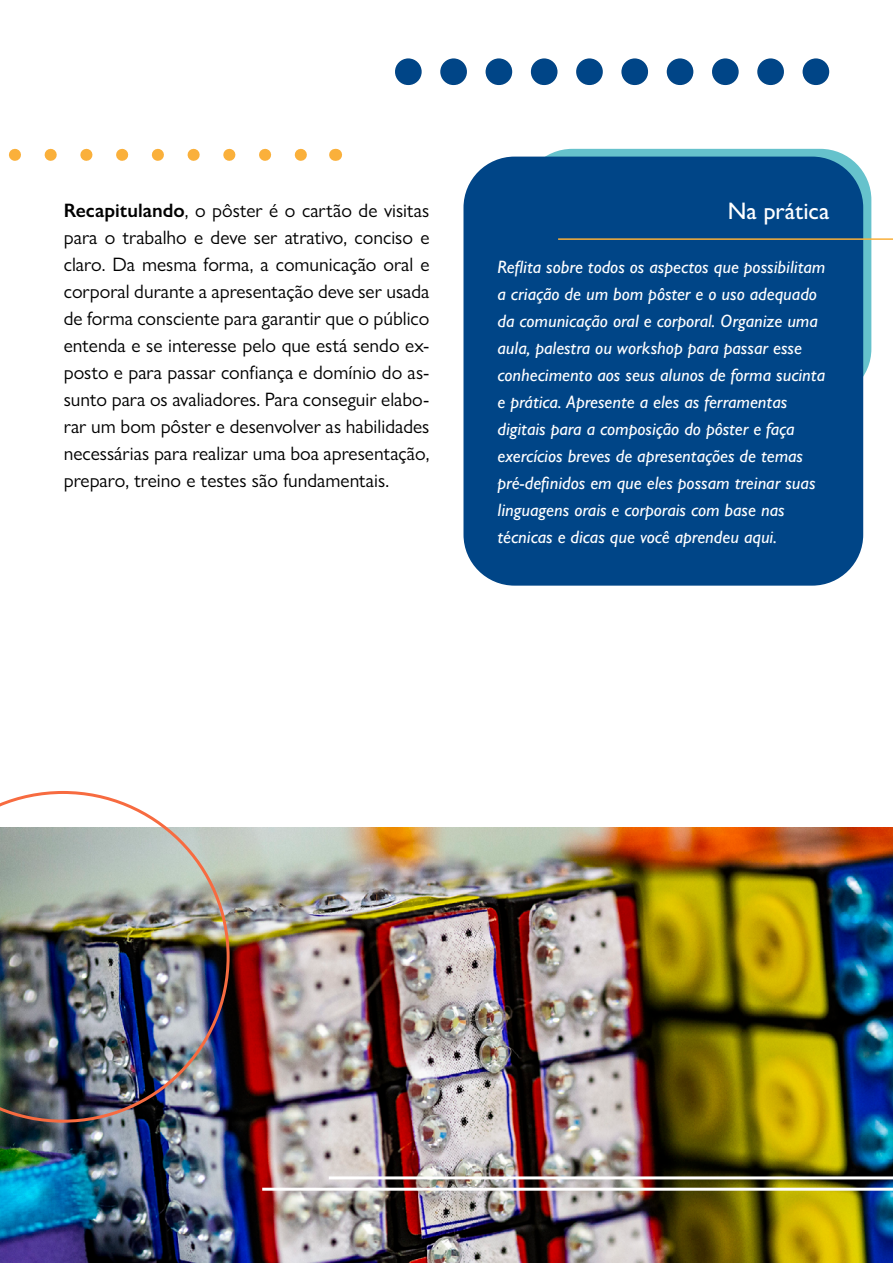
<style>
.page{position:relative;width:893px;height:1263px;background:#fff}
.page>*{position:absolute;margin:0;border:0;box-sizing:border-box;transform-origin:0 0}
.t1{font:500 24px "Gill Sans Nova";color:#fff}
.t2{font:19.5px/27px "Gill Sans Nova";color:#000;text-align:justify}
.t3{font:italic 500 18px/27px "Gill Sans Nova";color:#fff}
.s1{font-weight:600}
</style>
<div class="page">
<div style="left:521px;top:149px;width:350px;height:251px;background:#66c2cc;border-radius:51px"></div>
<div style="left:463px;top:157px;width:400px;height:429px;background:#004587;border-radius:51px"></div>
<hr style="left:558px;top:238px;width:335px;height:2px;background:#fab03b">
<svg style="left:15px;top:149px;width:292px;height:12px"></svg>
<svg style="left:335px;top:149px;width:1px;height:12px"></svg>
<div style="left:396px;top:59px;width:25px;height:25px;background:#004587;border-radius:50%"></div>
<div style="left:395px;top:58px;width:27px;height:27px;border:2px solid #004587;border-radius:50%"></div>
<div style="left:441px;top:59px;width:25px;height:25px;background:#004587;border-radius:50%"></div>
<div style="left:440px;top:58px;width:27px;height:27px;border:2px solid #004587;border-radius:50%"></div>
<div style="left:486px;top:59px;width:25px;height:25px;background:#004587;border-radius:50%"></div>
<div style="left:486px;top:58px;width:26px;height:27px;border:2px solid #004587;border-radius:50%"></div>
<div style="left:532px;top:59px;width:25px;height:25px;background:#004587;border-radius:50%"></div>
<div style="left:531px;top:58px;width:26px;height:27px;border:2px solid #004587;border-radius:50%"></div>
<div style="left:577px;top:59px;width:25px;height:25px;background:#004587;border-radius:50%"></div>
<div style="left:576px;top:58px;width:27px;height:27px;border:2px solid #004587;border-radius:50%"></div>
<div style="left:622px;top:59px;width:25px;height:25px;background:#004587;border-radius:50%"></div>
<div style="left:621px;top:58px;width:27px;height:27px;border:2px solid #004587;border-radius:50%"></div>
<div style="left:667px;top:59px;width:26px;height:25px;background:#004587;border-radius:50%"></div>
<div style="left:667px;top:58px;width:26px;height:27px;border:2px solid #004587;border-radius:50%"></div>
<div style="left:713px;top:59px;width:25px;height:25px;background:#004587;border-radius:50%"></div>
<div style="left:712px;top:58px;width:27px;height:27px;border:2px solid #004587;border-radius:50%"></div>
<div style="left:758px;top:59px;width:25px;height:25px;background:#004587;border-radius:50%"></div>
<div style="left:757px;top:58px;width:27px;height:27px;border:2px solid #004587;border-radius:50%"></div>
<div style="left:803px;top:59px;width:25px;height:25px;background:#004587;border-radius:50%"></div>
<div style="left:803px;top:58px;width:26px;height:27px;border:2px solid #004587;border-radius:50%"></div>
<img style="left:0;top:828px;width:893px;height:435px">
<hr style="left:329px;top:1176px;width:564px;height:3px;background:#fff">
<hr style="left:262px;top:1188px;width:631px;height:3px;background:#fff">
<img style="left:0;top:791px;width:230px;height:332px">
<p class="t2" style="left:64px;top:197px;width:367px"><span class="s1">Recapitulando</span>, o pôster é o cartão de visitas para o trabalho e deve ser atrativo, conciso e claro. Da mesma forma, a comunicação oral e corporal durante a apresentação deve ser usada de forma consciente para garantir que o público entenda e se interesse pelo que está sendo ex&shy;posto e para passar confiança e domínio do as&shy;sunto para os avaliadores. Para conseguir elabo&shy;rar um bom pôster e desenvolver as habilidades necessárias para realizar uma boa apresentação, preparo, treino e testes são fundamentais.</p>
<p class="t1" style="left:728px;top:196px;width:103px">Na prática</p>
<p class="t3" style="left:497px;top:253px;width:329px">Reflita sobre todos os aspectos que possibilitam a criação de um bom pôster e o uso adequado da comunicação oral e corporal. Organize uma aula, palestra ou workshop para passar esse conhecimento aos seus alunos de forma sucinta e prática. Apresente a eles as ferramentas digitais para a composição do pôster e faça exercícios breves de apresentações de temas pré-definidos em que eles possam treinar suas linguagens orais e corporais com base nas técnicas e dicas que você aprendeu aqui.</p>
</div>
